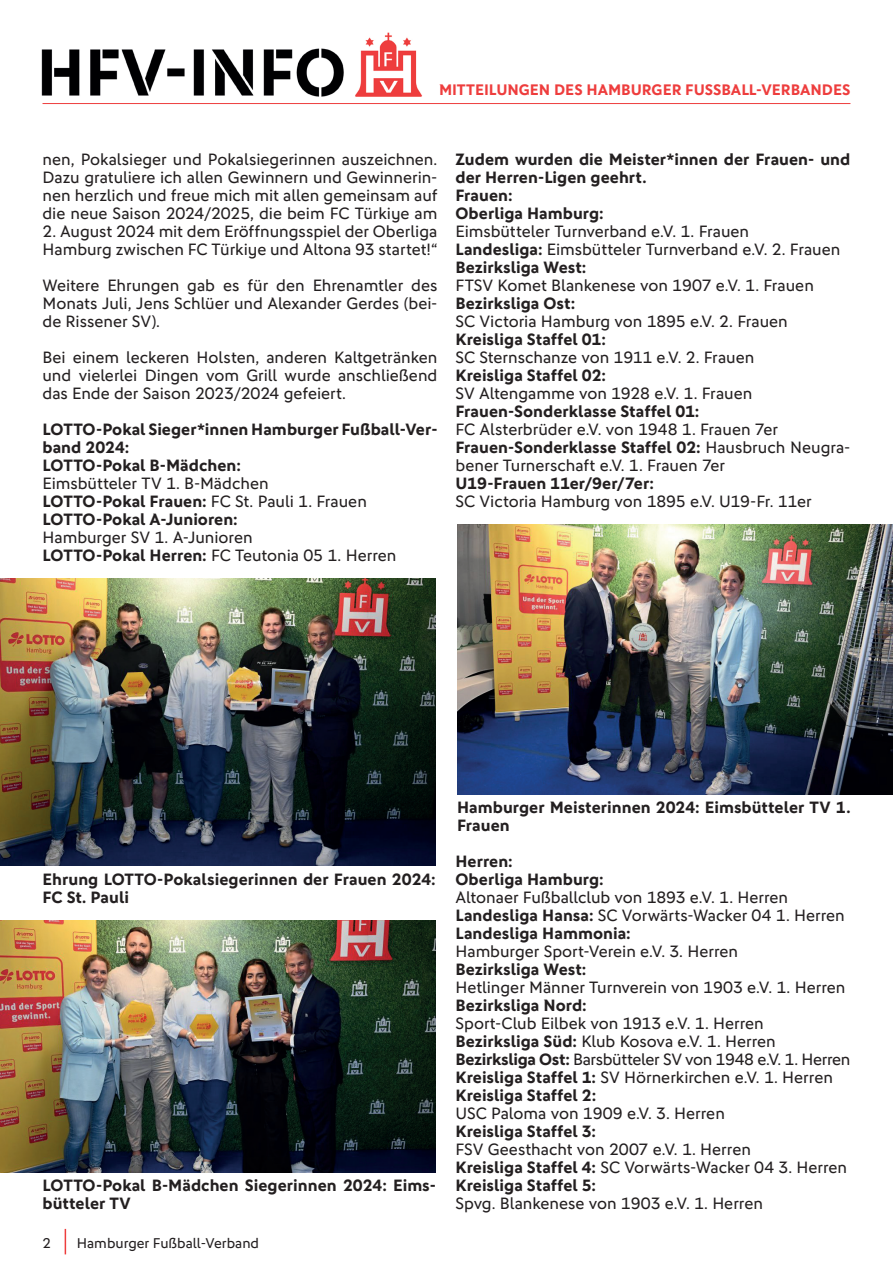
<style>
.page{position:relative;width:893px;height:1263px;background:#fff}
.page>*{position:absolute;margin:0;border:0;box-sizing:border-box;transform-origin:0 0}
.t1{font:16.5px/18px "DFB Sans";color:#231f20}
.t2{font:700 16.5px/18px "DFB Sans";color:#231f20}
.t3{font:700 15.3px "DFB Sans";color:#ee3d3d}
.t4{font:14.25px "DFB Sans";color:#231f20}
.s1{font-weight:700}
</style>
<div class="page">
<svg style="left:65px;top:1229px;width:1px;height:25px"></svg>
<img style="left:41px;top:32px;width:381px;height:65px">
<hr style="left:43px;top:103px;width:807px;height:1px;background:#ee3d3d">
<img style="left:0;top:578px;width:436px;height:288px">
<img style="left:0;top:921px;width:436px;height:252px">
<img style="left:457px;top:525px;width:436px;height:270px">
<p class="t3" style="left:439px;top:80px;width:413px">MITTEILUNGEN DES HAMBURGER FUSSBALL-VERBANDES</p>
<p class="t1" style="left:43px;top:150px;width:396px;text-align:justify">nen, Pokalsieger und Pokalsiegerinnen auszeichnen.<br>Dazu gratuliere ich allen Gewinnern und Gewinnerin&shy;nen herzlich und freue mich mit allen gemeinsam auf die neue Saison 2024/2025, die beim FC Türkiye am</p>
<p class="t1" style="left:43px;top:222px;width:396px">2. August 2024 mit dem Eröffnungsspiel der Oberliga<br>Hamburg zwischen FC Türkiye und Altona 93 startet!“</p>
<p class="t1" style="left:43px;top:276px;width:396px;text-align:justify">Weitere Ehrungen gab es für den Ehrenamtler des Monats Juli, Jens Schlüer und Alexander Gerdes (bei&shy;de Rissener SV).</p>
<p class="t1" style="left:43px;top:348px;width:396px;text-align:justify">Bei einem leckeren Holsten, anderen Kaltgetränken und vielerlei Dingen vom Grill wurde anschließend das Ende der Saison 2023/2024 gefeiert.</p>
<p class="t2" style="left:43px;top:420px;width:396px">LOTTO-Pokal Sieger*innen Hamburger Fußball-Ver&shy;band 2024:<br>LOTTO-Pokal B-Mädchen:</p>
<p class="t1" style="left:43px;top:474px;width:326px">Eimsbütteler TV 1. B-Mädchen<br><span class="s1">LOTTO-Pokal Frauen:</span> FC St. Pauli 1. Frauen<br><span class="s1">LOTTO-Pokal A-Junioren:</span></p>
<p class="t1" style="left:43px;top:528px;width:355px">Hamburger SV 1. A-Junioren<br><span class="s1">LOTTO-Pokal Herren:</span> FC Teutonia 05 1. Herren</p>
<p class="t2" style="left:455px;top:150px;width:396px">Zudem wurden die Meister*innen der Frauen- und der Herren-Ligen geehrt.<br>Frauen:<br>Oberliga Hamburg:</p>
<p class="t1" style="left:455px;top:222px;width:386px">Eimsbütteler Turnverband e.V. 1. Frauen<br><span class="s1">Landesliga:</span> Eimsbütteler Turnverband e.V. 2. Frauen<br><span class="s1">Bezirksliga West:</span></p>
<p class="t1" style="left:455px;top:276px;width:360px">FTSV Komet Blankenese von 1907 e.V. 1. Frauen</p>
<p class="t2" style="left:455px;top:294px;width:121px">Bezirksliga Ost:</p>
<p class="t1" style="left:455px;top:312px;width:334px">SC Victoria Hamburg von 1895 e.V. 2. Frauen</p>
<p class="t2" style="left:455px;top:330px;width:152px">Kreisliga Staffel 01:</p>
<p class="t1" style="left:455px;top:348px;width:300px">SC Sternschanze von 1911 e.V. 2. Frauen</p>
<p class="t2" style="left:455px;top:366px;width:152px">Kreisliga Staffel 02:</p>
<p class="t1" style="left:455px;top:384px;width:298px">SV Altengamme von 1928 e.V. 1. Frauen</p>
<p class="t2" style="left:455px;top:402px;width:245px">Frauen-Sonderklasse Staffel 01:</p>
<p class="t1" style="left:455px;top:420px;width:396px">FC Alsterbrüder e.V. von 1948 1. Frauen 7er<br><span class="s1">Frauen-Sonderklasse Staffel 02:</span> Hausbruch Neugra&shy;bener Turnerschaft e.V. 1. Frauen 7er</p>
<p class="t2" style="left:455px;top:474px;width:200px">U19-Frauen 11er/9er/7er:</p>
<p class="t1" style="left:455px;top:492px;width:358px">SC Victoria Hamburg von 1895 e.V. U19-Fr. 11er</p>
<p class="t2" style="left:43px;top:870px;width:395px">Ehrung LOTTO-Pokalsiegerinnen der Frauen 2024:<br>FC St. Pauli</p>
<p class="t2" style="left:43px;top:1176px;width:395px">LOTTO-Pokal B-Mädchen Siegerinnen 2024: Eims&shy;bütteler TV</p>
<p class="t4" style="left:43px;top:1235px;width:10px">2</p>
<p class="t4" style="left:77px;top:1235px;width:184px">Hamburger Fußball-Verband</p>
<p class="t2" style="left:457px;top:798px;width:395px">Hamburger Meisterinnen 2024: Eimsbütteler TV 1.<br>Frauen</p>
<p class="t2" style="left:455px;top:852px;width:150px">Herren:<br>Oberliga Hamburg:</p>
<p class="t1" style="left:455px;top:888px;width:391px">Altonaer Fußballclub von 1893 e.V. 1. Herren<br><span class="s1">Landesliga Hansa:</span> SC Vorwärts-Wacker 04 1. Herren<br><span class="s1">Landesliga Hammonia:</span></p>
<p class="t1" style="left:455px;top:942px;width:284px">Hamburger Sport-Verein e.V. 3. Herren</p>
<p class="t2" style="left:455px;top:960px;width:132px">Bezirksliga West:</p>
<p class="t1" style="left:455px;top:978px;width:391px">Hetlinger Männer Turnverein von 1903 e.V. 1. Herren</p>
<p class="t2" style="left:455px;top:996px;width:133px">Bezirksliga Nord:</p>
<p class="t1" style="left:455px;top:1014px;width:396px">Sport-Club Eilbek von 1913 e.V. 1. Herren <span class="s1">Bezirksliga Süd:</span> Klub Kosova e.V. 1. Herren <span class="s1">Bezirksliga Ost:</span> Barsbütteler SV von 1948 e.V. 1. Herren <span class="s1">Kreisliga Staffel 1:</span> SV Hörnerkirchen e.V. 1. Herren <span class="s1">Kreisliga Staffel 2:</span></p>
<p class="t1" style="left:455px;top:1104px;width:271px">USC Paloma von 1909 e.V. 3. Herren</p>
<p class="t2" style="left:455px;top:1122px;width:142px">Kreisliga Staffel 3:</p>
<p class="t1" style="left:455px;top:1140px;width:393px">FSV Geesthacht von 2007 e.V. 1. Herren<br><span class="s1">Kreisliga Staffel 4:</span> SC Vorwärts-Wacker 04 3. Herren<br><span class="s1">Kreisliga Staffel 5:</span></p>
<p class="t1" style="left:455px;top:1194px;width:309px">Spvg. Blankenese von 1903 e.V. 1. Herren</p>
</div>
